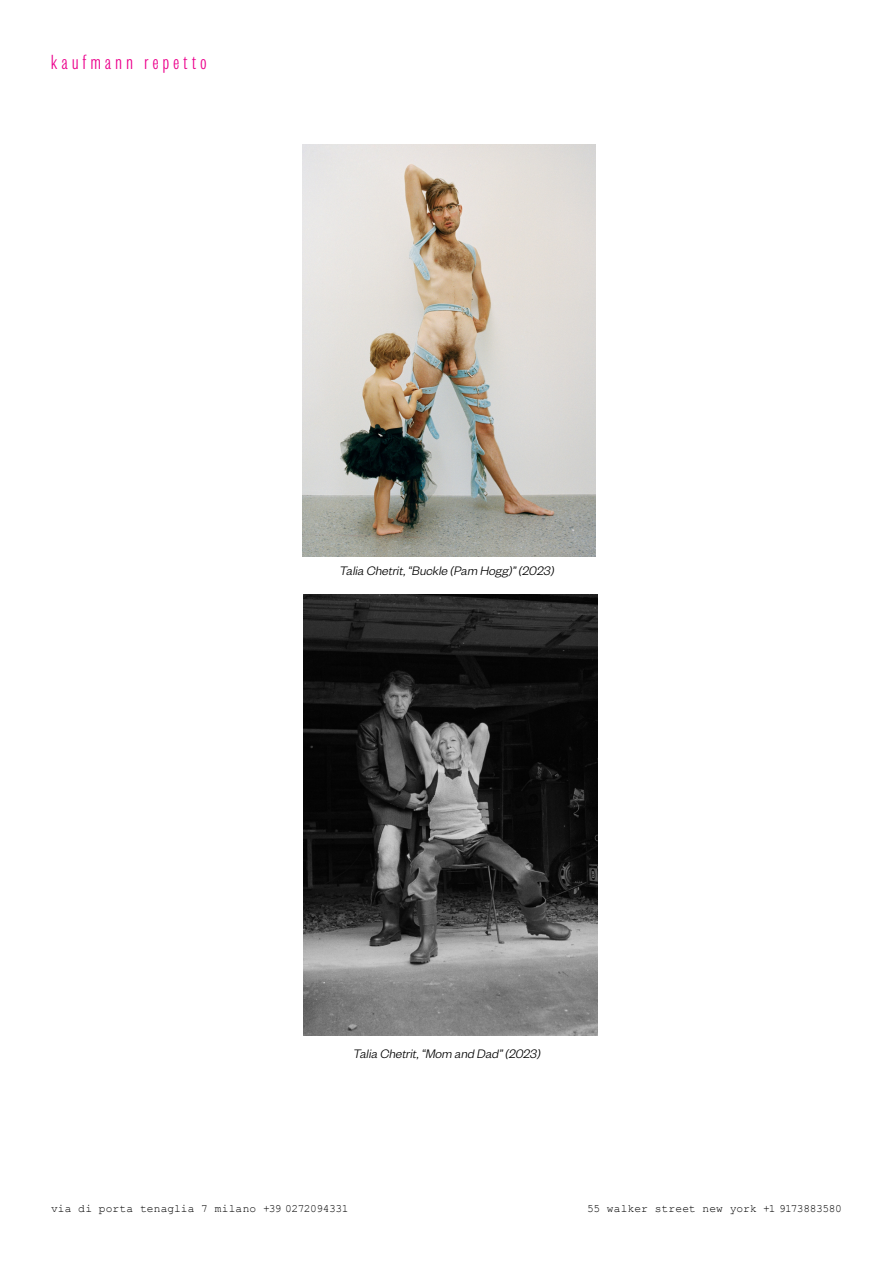
<style>
.page{position:relative;width:893px;height:1263px;background:#fff}
.page>*{position:absolute;margin:0;border:0;box-sizing:border-box;transform-origin:0 0}
.t1{font:300 22.5px "Founders Grotesk X Cond";letter-spacing:.195em;color:#ec008c}
.t2{font:italic 300 13.5px "Founders Grotesk";color:#000}
.t3{font:11.25px "Courier New";color:#000}
</style>
<div class="page">
<img style="left:302px;top:145px;width:294px;height:411px">
<img style="left:304px;top:594px;width:294px;height:442px">
<h1 class="t1" style="left:51px;top:50px;width:157px">kaufmann repetto</h1>
<p class="t2" style="left:339px;top:562px;width:219px">Talia Chetrit,“Buckle (Pam Hogg)”(2023)</p>
<p class="t2" style="left:353px;top:1045px;width:191px">Talia Chetrit,“Mom and Dad”(2023)</p>
<p class="t3" style="left:51px;top:1201px;width:299px">via di porta tenaglia 7 milano +39 0272094331</p>
<p class="t3" style="left:587px;top:1201px;width:256px">55 walker street new york +1 9173883580</p>
</div>
